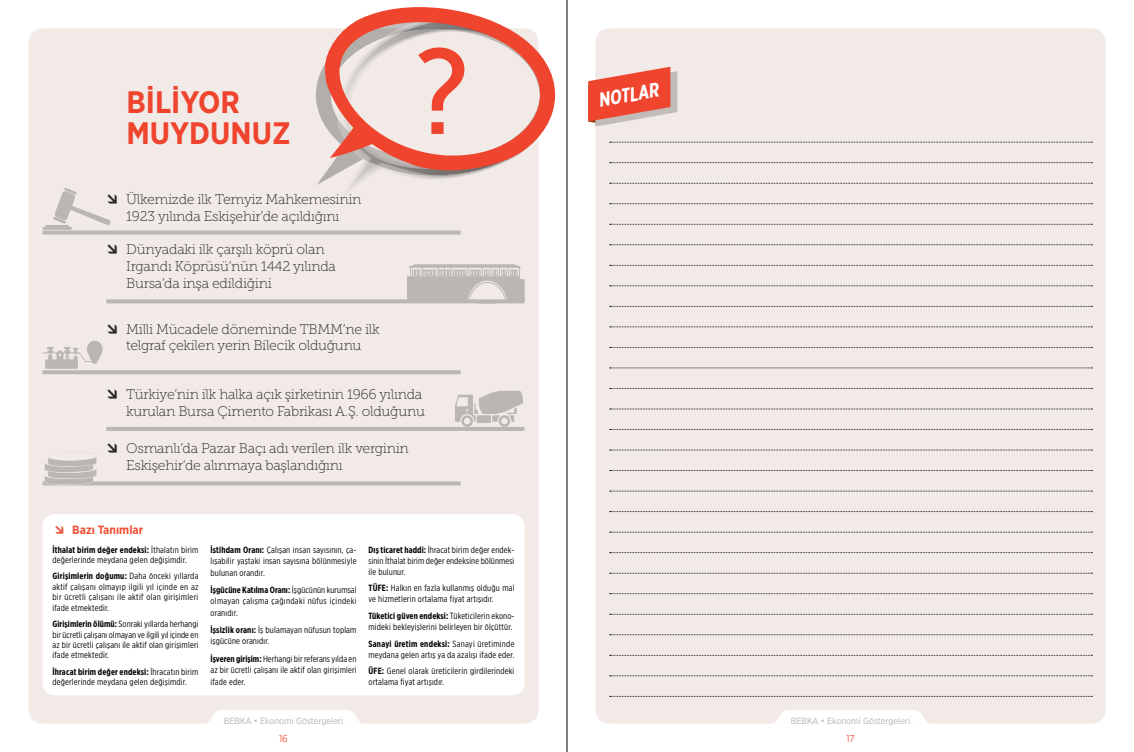
<style>
.page{position:relative;width:1134px;height:752px;background:#fff}
.page>*{position:absolute;margin:0;border:0;box-sizing:border-box;transform-origin:0 0}
.t1{font:120px "Museo Slab 500";color:#ef442e}
.t2{font:700 31px/31px "Gotham Narrow";color:#ef442e}
.t3{font:italic 700 20px "Gotham X Narrow";color:#fff}
.t4{font:14px/16.8px "Museo Slab 100";letter-spacing:-.02em;color:#292829}
.t5{font:700 12px "Gotham Narrow";color:#f05035}
.t6{font:10px "Gotham Narrow";color:#f15a3d}
.t7{font:9px/10.5px "Gotham X Narrow";letter-spacing:.02em;color:#000}
.t8{font:9px "Gotham Narrow";color:#b1b4b6}
.s1{font-weight:700}
</style>
<div class="page">
<div style="left:28px;top:28px;width:511px;height:695px;background:#f1eae6;border-radius:14px"></div>
<div style="left:595px;top:28px;width:511px;height:695px;background:#f1eae6;border-radius:14px"></div>
<svg style="left:207px;top:710px;width:154px;height:13px;background:#fefdfd"></svg>
<svg style="left:774px;top:710px;width:154px;height:13px;background:#fefdfd"></svg>
<svg style="left:407px;top:264px;width:118px;height:39px"></svg>
<hr style="left:566px;top:0;width:1px;height:751px;background:#000">
<div style="left:43px;top:514px;width:481px;height:180px;background:#fff;border-radius:12px"></div>
<svg style="left:316px;top:64px;width:21px;height:121px"></svg>
<svg style="left:337px;top:172px;width:142px;height:18px"></svg>
<svg style="left:325px;top:7px;width:230px;height:165px"></svg>
<svg style="left:106px;top:426px;width:418px;height:4px;fill:#bab6b4"></svg>
<svg style="left:43px;top:230px;width:418px;height:4px;background:#c1bcba"></svg>
<svg style="left:106px;top:299px;width:418px;height:4px;background:#beb9b7"></svg>
<svg style="left:43px;top:481px;width:418px;height:4px;background:#c0bbb9"></svg>
<hr style="left:43px;top:370px;width:418px;height:4px;background:#bab6b4">
<svg style="left:610px;top:162px;width:482px;height:1px"></svg>
<svg style="left:610px;top:183px;width:482px;height:1px"></svg>
<svg style="left:610px;top:203px;width:482px;height:1px"></svg>
<svg style="left:610px;top:224px;width:482px;height:1px"></svg>
<svg style="left:610px;top:244px;width:482px;height:1px"></svg>
<svg style="left:610px;top:265px;width:482px;height:1px"></svg>
<svg style="left:610px;top:285px;width:482px;height:1px"></svg>
<svg style="left:610px;top:306px;width:482px;height:1px"></svg>
<svg style="left:610px;top:326px;width:482px;height:1px"></svg>
<svg style="left:610px;top:347px;width:482px;height:1px"></svg>
<svg style="left:610px;top:367px;width:482px;height:1px"></svg>
<svg style="left:610px;top:388px;width:482px;height:1px"></svg>
<svg style="left:610px;top:408px;width:482px;height:1px"></svg>
<svg style="left:610px;top:429px;width:482px;height:1px"></svg>
<svg style="left:610px;top:449px;width:482px;height:1px"></svg>
<svg style="left:610px;top:470px;width:482px;height:1px"></svg>
<svg style="left:610px;top:490px;width:482px;height:1px"></svg>
<svg style="left:610px;top:511px;width:482px;height:1px"></svg>
<svg style="left:610px;top:531px;width:482px;height:1px"></svg>
<svg style="left:610px;top:552px;width:482px;height:1px"></svg>
<svg style="left:610px;top:572px;width:482px;height:1px"></svg>
<svg style="left:610px;top:593px;width:482px;height:1px"></svg>
<svg style="left:610px;top:613px;width:482px;height:1px"></svg>
<svg style="left:610px;top:634px;width:482px;height:1px"></svg>
<svg style="left:610px;top:654px;width:482px;height:1px"></svg>
<svg style="left:610px;top:675px;width:482px;height:1px"></svg>
<svg style="left:610px;top:695px;width:482px;height:1px"></svg>
<svg style="left:588px;top:67px;width:504px;height:76px"></svg>
<hr style="left:45px;top:225px;width:24px;height:3px;background:#bab6b3">
<hr style="left:43px;top:227px;width:29px;height:3px;background:#bab6b3;border-radius:2px">
<svg style="left:43px;top:340px;width:60px;height:28px"></svg>
<svg style="left:455px;top:391px;width:68px;height:35px"></svg>
<svg style="left:44px;top:457px;width:53px;height:27px"></svg>
<svg style="left:53px;top:187px;width:58px;height:38px"></svg>
<h2 class="t2" style="left:126px;top:86px;width:166px">BİLİYOR<br>MUYDUNUZ</h2>
<h3 class="t4" style="left:126px;top:191px;width:237px">Ülkemizde ilk Temyiz Mahkemesinin<br>1923 yılında Eskişehir’de açıldığını</h3>
<h3 class="t4" style="left:126px;top:241px;width:211px">Dünyadaki ilk çarşılı köprü olan<br>Irgandı Köprüsü’nün 1442 yılında<br>Bursa’da inşa edildiğini</h3>
<h3 class="t4" style="left:126px;top:320px;width:255px">Milli Mücadele döneminde TBMM’ne ilk telgraf çekilen yerin Bilecik olduğunu</h3>
<h1 class="t1" style="left:414px;top:26px;width:58px">?</h1>
<h3 class="t4" style="left:126px;top:385px;width:300px">Türkiye’nin ilk halka açık şirketinin 1966 yılında kurulan Bursa Çimento Fabrikası A.Ş. olduğunu</h3>
<h3 class="t4" style="left:126px;top:440px;width:284px">Osmanlı’da Pazar Baçı adı verilen ilk verginin<br>Eskişehir’de alınmaya başlandığını</h3>
<h3 class="t5" style="left:72px;top:521px;width:72px">Bazı Tanımlar</h3>
<p class="t7" style="left:52px;top:544px;width:147px"><span class="s1">İthalat birim değer endeksi:</span> İthalatın birim değerlerinde meydana gelen değişimdir.</p>
<p class="t7" style="left:52px;top:570px;width:148px;text-align:justify"><span class="s1">Girişimlerin doğumu:</span> Daha önceki yıllarda aktif çalışanı olmayıp ilgili yıl içinde en az bir ücretli çalışanı ile aktif olan girişimleri ifade etmektedir.</p>
<p class="t7" style="left:52px;top:618px;width:148px;text-align:justify"><span class="s1">Girişimlerin ölümü:</span> Sonraki yıllarda herhangi bir ücretli çalışanı olmayan ve ilgili yıl içinde en az bir ücretli çalışanı ile aktif olan girişimleri ifade etmektedir.</p>
<p class="t7" style="left:52px;top:665px;width:147px"><span class="s1">İhracat birim değer endeksi:</span> İhracatın birim değerlerinde meydana gelen değişimdir.</p>
<p class="t7" style="left:210px;top:543px;width:148px;line-height:11.5px;text-align:justify"><span class="s1">İstihdam Oranı:</span> Çalışan insan sayısının, ça&shy;lışabilir yaştaki insan sayısına bölünmesiyle bulunan orandır.</p>
<p class="t7" style="left:210px;top:583px;width:148px;line-height:11.5px;text-align:justify"><span class="s1">İşgücüne Katılma Oranı:</span> İşgücünün kurumsal olmayan çalışma çağındaki nüfus içindeki oranıdır.</p>
<p class="t7" style="left:210px;top:623px;width:148px;line-height:11.5px"><span class="s1">İşsizlik oranı:</span> İş bulamayan nüfusun toplam işgücüne oranıdır.</p>
<p class="t7" style="left:210px;top:652px;width:148px;line-height:11.5px;text-align:justify"><span class="s1">İşveren girişim:</span> Herhangi bir referans yılda en az bir ücretli çalışanı ile aktif olan girişimleri ifade eder.</p>
<p class="t7" style="left:368px;top:543px;width:147px;line-height:11px;text-align:justify"><span class="s1">Dış ticaret haddi:</span> İhracat birim değer endek&shy;sinin İthalat birim değer endeksine bölünmesi ile bulunur.</p>
<p class="t7" style="left:368px;top:582px;width:148px;line-height:11px"><span class="s1">TÜFE:</span> Halkın en fazla kullanmış olduğu mal ve hizmetlerin ortalama fiyat artışıdır.</p>
<p class="t7" style="left:368px;top:610px;width:148px;line-height:11px"><span class="s1">Tüketici güven endeksi:</span> Tüketicilerin ekono&shy;mideki bekleyişlerini belirleyen bir ölçüttür.</p>
<p class="t7" style="left:368px;top:637px;width:148px;line-height:11px"><span class="s1">Sanayi üretim endeksi:</span> Sanayi üretiminde meydana gelen artış ya da azalışı ifade eder.</p>
<p class="t7" style="left:368px;top:665px;width:147px;line-height:11px"><span class="s1">ÜFE:</span> Genel olarak üreticilerin girdilerindeki ortalama fiyat artışıdır.</p>
<h3 class="t3" style="left:596px;top:88px;width:62px;rotate:-10deg">NOTLAR</h3>
<p class="t8" style="left:224px;top:714px;width:121px">BEBKA • Ekonomi Göstergeleri</p>
<p class="t8" style="left:791px;top:714px;width:121px">BEBKA • Ekonomi Göstergeleri</p>
<p class="t6" style="left:279px;top:732px;width:10px">16</p>
<p class="t6" style="left:846px;top:732px;width:10px">17</p>
</div>
